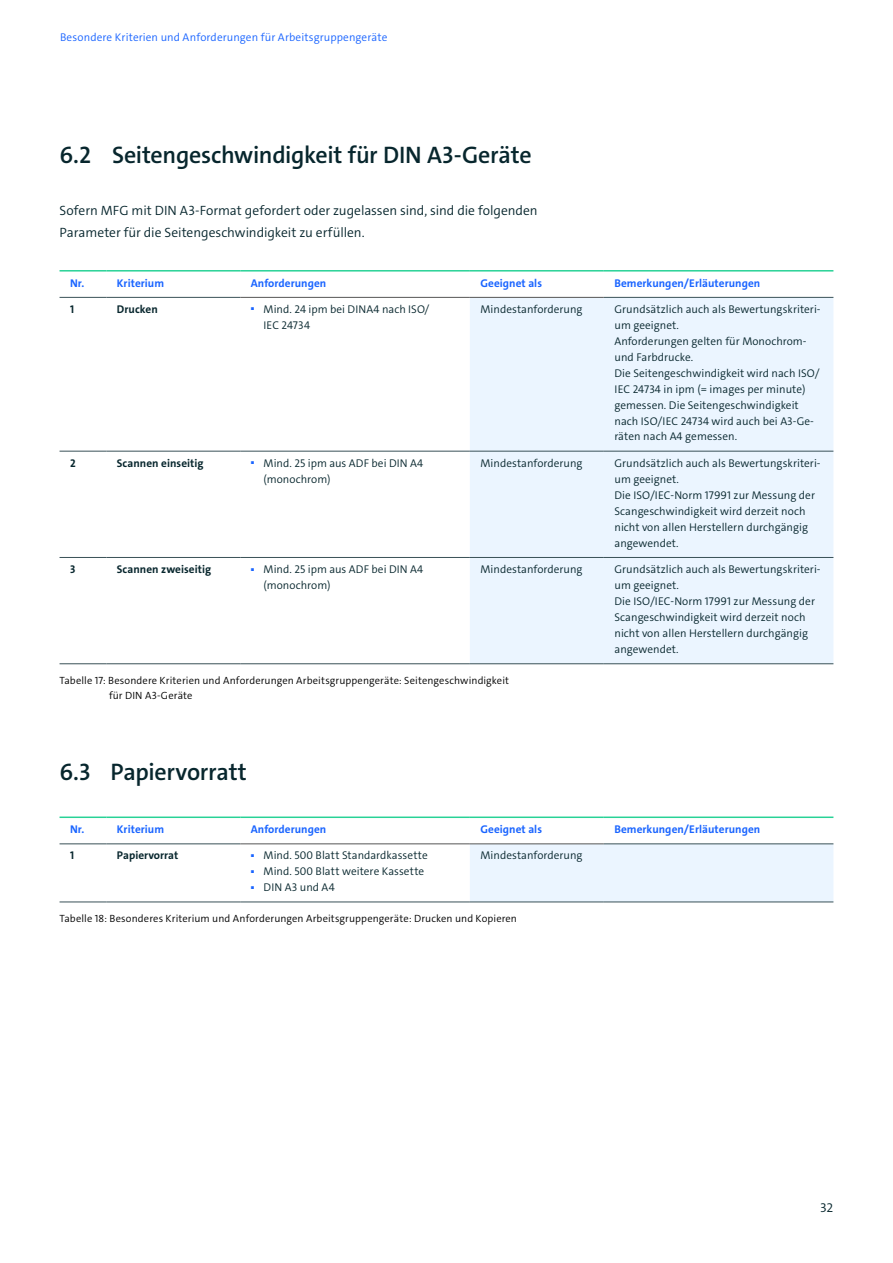
<style>
.page{position:relative;width:893px;height:1263px;background:#fff}
.page>*{position:absolute;margin:0;border:0;box-sizing:border-box;transform-origin:0 0}
.t1{font:600 24px "The Sans C4 s";letter-spacing:-.015em;color:#07262d}
.t2{font:300 13.5px/22.4px "The Sans C4 s";color:#07262d}
.t3{font:300 11.25px/15.9px "The Sans C4 s";letter-spacing:.005em;color:#07262d}
.t4{font:700 11.25px "The Sans C4 s";letter-spacing:.005em;color:#1964ff}
.t5{font:300 11.25px "The Sans C4 s";letter-spacing:.01em;color:#1964ff}
.t6{font:700 11.25px "The Sans C4 s";letter-spacing:.005em;color:#07262d}
.t7{font:300 10.5px/14.9px "The Sans C4 s";letter-spacing:.015em;color:#000}
.t8{font:300 4.2px "The Sans C4 s";color:#1964ff}
</style>
<div class="page">
<svg style="left:106px;top:296px;width:498px;height:1px"></svg>
<div style="left:470px;top:298px;width:363px;height:365px;background:#ebf5ff"></div>
<hr style="left:60px;top:451px;width:46px;height:1px;background:#395157">
<hr style="left:106px;top:451px;width:134px;height:1px;background:#395157">
<hr style="left:240px;top:451px;width:230px;height:1px;background:#395157">
<hr style="left:470px;top:451px;width:134px;height:1px;background:#395157">
<hr style="left:604px;top:451px;width:229px;height:1px;background:#395157">
<hr style="left:60px;top:557px;width:46px;height:1px;background:#395157">
<hr style="left:106px;top:557px;width:134px;height:1px;background:#395157">
<hr style="left:240px;top:557px;width:230px;height:1px;background:#395157">
<hr style="left:470px;top:557px;width:134px;height:1px;background:#395157">
<hr style="left:604px;top:557px;width:229px;height:1px;background:#395157">
<hr style="left:60px;top:663px;width:46px;height:1px;background:#395157">
<hr style="left:106px;top:663px;width:134px;height:1px;background:#395157">
<hr style="left:240px;top:663px;width:230px;height:1px;background:#395157">
<hr style="left:470px;top:663px;width:134px;height:1px;background:#395157">
<hr style="left:604px;top:663px;width:229px;height:1px;background:#395157">
<hr style="left:60px;top:270px;width:46px;height:2px;background:#28d296">
<hr style="left:106px;top:270px;width:134px;height:2px;background:#28d296">
<hr style="left:240px;top:270px;width:230px;height:2px;background:#28d296">
<hr style="left:470px;top:270px;width:134px;height:2px;background:#28d296">
<hr style="left:604px;top:270px;width:229px;height:2px;background:#28d296">
<hr style="left:60px;top:297px;width:46px;height:1px;background:#395157">
<hr style="left:106px;top:297px;width:134px;height:1px;background:#395157">
<hr style="left:604px;top:297px;width:229px;height:1px;background:#395157">
<hr style="left:240px;top:297px;width:230px;height:1px;background:#565655">
<hr style="left:470px;top:297px;width:134px;height:1px;background:#565655">
<svg style="left:106px;top:844px;width:727px;height:57px"></svg>
<hr style="left:60px;top:901px;width:46px;height:1px;background:#395157">
<hr style="left:106px;top:901px;width:134px;height:1px;background:#395157">
<hr style="left:240px;top:901px;width:230px;height:1px;background:#395157">
<hr style="left:470px;top:901px;width:134px;height:1px;background:#395157">
<hr style="left:604px;top:901px;width:229px;height:1px;background:#395157">
<hr style="left:60px;top:816px;width:46px;height:2px;background:#28d296">
<hr style="left:106px;top:816px;width:134px;height:2px;background:#28d296">
<hr style="left:240px;top:816px;width:230px;height:2px;background:#28d296">
<hr style="left:470px;top:816px;width:134px;height:2px;background:#28d296">
<hr style="left:604px;top:816px;width:229px;height:2px;background:#28d296">
<hr style="left:60px;top:843px;width:46px;height:1px;background:#395157">
<hr style="left:106px;top:843px;width:134px;height:1px;background:#395157">
<hr style="left:604px;top:843px;width:229px;height:1px;background:#395157">
<hr style="left:240px;top:843px;width:230px;height:1px;background:#565655">
<hr style="left:470px;top:843px;width:134px;height:1px;background:#565655">
<p class="t5" style="left:60px;top:30px;width:329px">Besondere Kriterien und Anforderungen für Arbeitsgruppengeräte</p>
<h1 class="t1" style="left:60px;top:139px;width:474px">6.2 Seitengeschwindigkeit für DIN A3-Geräte</h1>
<p class="t2" style="left:60px;top:199px;width:480px">Sofern MFG mit DIN A3-Format gefordert oder zugelassen sind, sind die folgenden<br>Parameter für die Seitengeschwindigkeit zu erfüllen.</p>
<p class="t4" style="left:70px;top:276px;width:16px">Nr.</p>
<p class="t4" style="left:117px;top:276px;width:49px">Kriterium</p>
<p class="t4" style="left:251px;top:276px;width:77px">Anforderungen</p>
<p class="t4" style="left:480px;top:276px;width:63px">Geeignet als</p>
<p class="t4" style="left:614px;top:276px;width:147px">Bemerkungen/Erläuterungen</p>
<p class="t6" style="left:70px;top:302px;width:6px">1</p>
<p class="t6" style="left:117px;top:302px;width:42px">Drucken</p>
<p class="t8" style="left:251px;top:306px;width:5px">◼</p>
<p class="t3" style="left:264px;top:301px;width:167px">Mind. 24 ipm bei DINA4 nach ISO/<br>IEC 24734</p>
<p class="t3" style="left:480px;top:301px;width:104px">Mindestanforderung</p>
<p class="t3" style="left:614px;top:301px;width:208px">Grundsätzlich auch als Bewertungskriteri&shy;um geeignet.<br>Anforderungen gelten für Monochrom&shy;und Farbdrucke.<br>Die Seitengeschwindigkeit wird nach ISO/<br>IEC 24734 in ipm (= images per minute) gemessen. Die Seitengeschwindigkeit nach ISO/IEC 24734 wird auch bei A3-Ge&shy;räten nach A4 gemessen.</p>
<p class="t6" style="left:70px;top:456px;width:7px">2</p>
<p class="t6" style="left:117px;top:456px;width:88px">Scannen einseitig</p>
<p class="t8" style="left:251px;top:460px;width:5px">◼</p>
<p class="t3" style="left:264px;top:455px;width:161px">Mind. 25 ipm aus ADF bei DIN A4 (monochrom)</p>
<p class="t3" style="left:480px;top:455px;width:104px">Mindestanforderung</p>
<p class="t3" style="left:614px;top:455px;width:208px">Grundsätzlich auch als Bewertungskriteri&shy;um geeignet.<br>Die ISO/IEC-Norm 17991 zur Messung der<br>Scangeschwindigkeit wird derzeit noch nicht von allen Herstellern durchgängig angewendet.</p>
<p class="t6" style="left:70px;top:562px;width:7px">3</p>
<p class="t6" style="left:117px;top:562px;width:96px">Scannen zweiseitig</p>
<p class="t8" style="left:251px;top:567px;width:5px">◼</p>
<p class="t3" style="left:264px;top:562px;width:161px">Mind. 25 ipm aus ADF bei DIN A4 (monochrom)</p>
<p class="t3" style="left:480px;top:562px;width:104px">Mindestanforderung</p>
<p class="t3" style="left:614px;top:562px;width:208px">Grundsätzlich auch als Bewertungskriteri&shy;um geeignet.<br>Die ISO/IEC-Norm 17991 zur Messung der<br>Scangeschwindigkeit wird derzeit noch nicht von allen Herstellern durchgängig angewendet.</p>
<p class="t7" style="left:109px;top:673px;width:402px;text-indent:-49px">Tabelle 17: Besondere Kriterien und Anforderungen Arbeitsgruppengeräte: Seitengeschwindigkeit für DIN A3-Geräte</p>
<h1 class="t1" style="left:60px;top:757px;width:189px">6.3 Papiervorratt</h1>
<p class="t4" style="left:70px;top:822px;width:16px">Nr.</p>
<p class="t4" style="left:117px;top:822px;width:49px">Kriterium</p>
<p class="t4" style="left:251px;top:822px;width:77px">Anforderungen</p>
<p class="t4" style="left:480px;top:822px;width:63px">Geeignet als</p>
<p class="t4" style="left:614px;top:822px;width:147px">Bemerkungen/Erläuterungen</p>
<p class="t6" style="left:70px;top:848px;width:6px">1</p>
<p class="t6" style="left:117px;top:848px;width:63px">Papiervorrat</p>
<p class="t8" style="left:251px;top:853px;width:5px">◼</p>
<p class="t3" style="left:264px;top:848px;width:166px">Mind. 500 Blatt Standardkassette</p>
<p class="t8" style="left:251px;top:869px;width:5px">◼</p>
<p class="t3" style="left:264px;top:864px;width:162px">Mind. 500 Blatt weitere Kassette</p>
<p class="t8" style="left:251px;top:884px;width:5px">◼</p>
<p class="t3" style="left:264px;top:880px;width:73px">DIN A3 und A4</p>
<p class="t3" style="left:480px;top:848px;width:104px">Mindestanforderung</p>
<p class="t7" style="left:60px;top:911px;width:459px">Tabelle 18: Besonderes Kriterium und Anforderungen Arbeitsgruppengeräte: Drucken und Kopieren</p>
<p class="t2" style="left:820px;top:1196px;width:15px">32</p>
</div>
